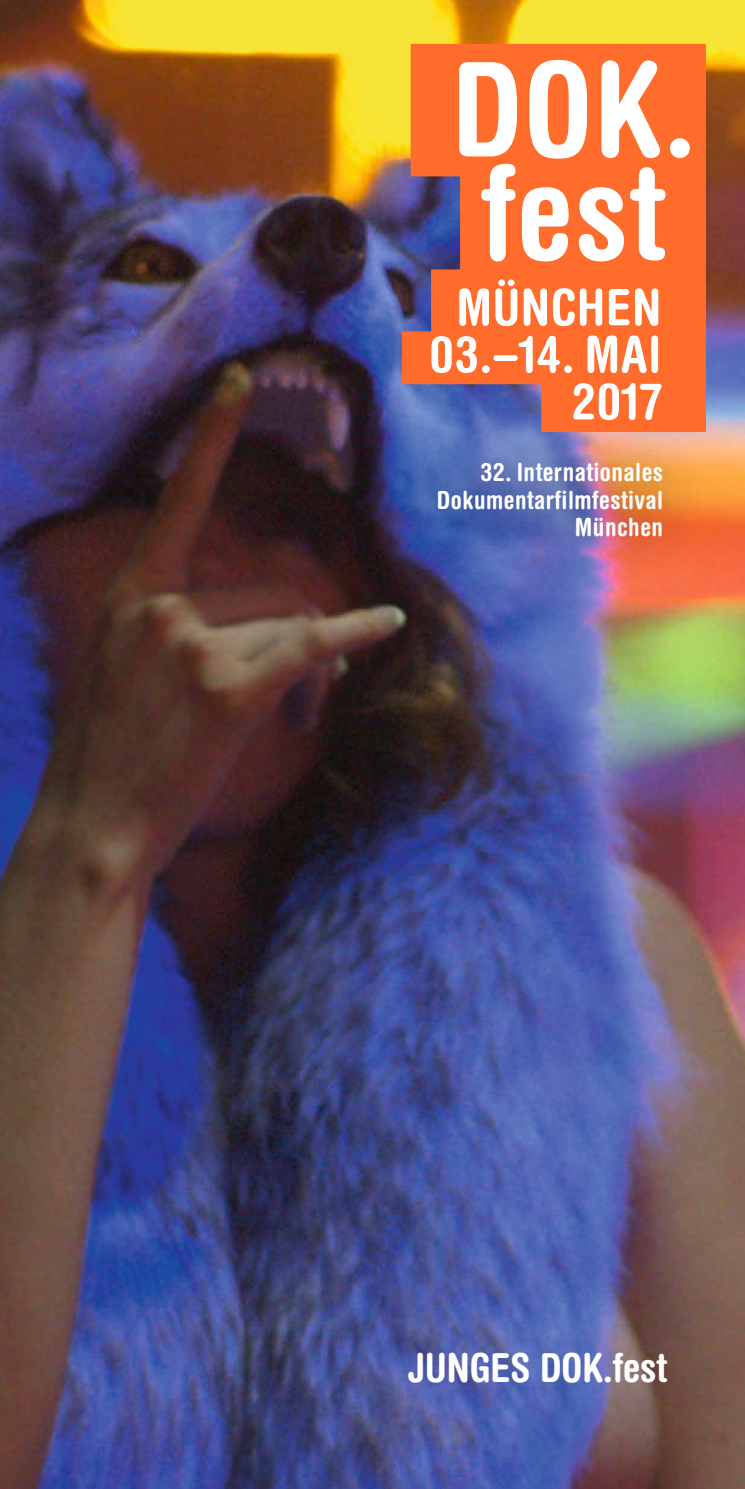
<style>
.page{position:relative;width:745px;height:1489px;background:#fff}
.page>*{position:absolute;margin:0;border:0;box-sizing:border-box;transform-origin:0 0}
.t1{font:700 condensed 130.75px/103.2px "Helvetica Rounded LT";letter-spacing:.015em;color:#fff}
.t2{font:700 condensed 50.25px/47px "Helvetica Rounded LT";letter-spacing:.02em;color:#fff;text-align:right}
.t3{font:700 condensed 40px "Helvetica Rounded LT Std";color:#fff}
.t4{font:700 condensed 25px/27.5px "Helvetica Rounded LT";letter-spacing:.02em;color:#fff;text-align:right}
</style>
<div class="page">
<img style="left:0;top:0;width:744px;height:1488px">
<div style="left:389px;top:414px;width:322px;height:173px;background:#000;opacity:.48"></div>
<svg style="left:401px;top:44px;width:304px;height:388px;fill:#ff6c2c"></svg>
<h1 class="t1" style="left:451px;top:56px;width:245px">DOK. fest</h1>
<h2 class="t2" style="left:429px;top:283px;width:233px">MÜNCHEN<br>03.–14. MAI<br>2017</h2>
<p class="t4" style="left:436px;top:458px;width:227px">32. Internationales<br>Dokumentarfilmfestival<br>München</p>
<h3 class="t3" style="left:407px;top:1342px;width:261px">JUNGES DOK.FEST</h3>
</div>
